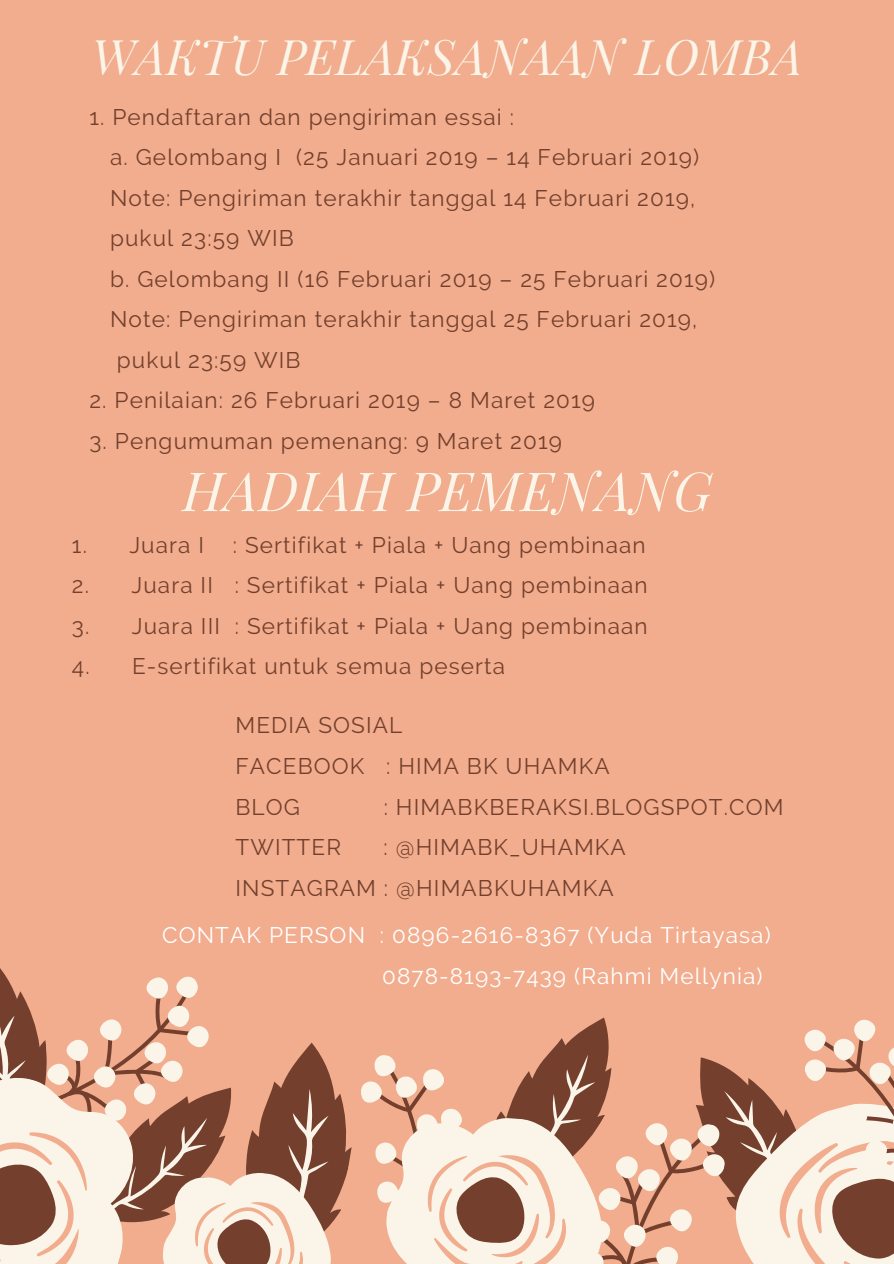
<style>
.page{position:relative;width:894px;height:1264px;background:#fff}
.page>*{position:absolute;margin:0;border:0;box-sizing:border-box;transform-origin:0 0}
.t1{font:italic 54px "Playfair Display";letter-spacing:.01em;color:#faf5e8}
.t2{font:italic 48px "Playfair Display";letter-spacing:.01em;color:#faf5e8}
.t3{font:22.5px/40.5px "Raleway";letter-spacing:.05em;color:#74402d}
.t4{font:22.5px/40.5px "Raleway";letter-spacing:.05em;color:#fff}
</style>
<div class="page">
<div style="left:0;top:0;width:893px;height:1263px;background:#f1ad8e"></div>
<svg style="left:0;top:968px;width:893px;height:296px"></svg>
<h2 class="t2" style="left:92px;top:23px;width:712px">WAKTU PELAKSANAAN LOMBA</h2>
<p class="t3" style="left:89px;top:96px;width:426px">1. Pendaftaran dan pengiriman essai :</p>
<p class="t3" style="left:110px;top:137px;width:590px">a. Gelombang I (25 Januari 2019 – 14 Februari 2019)</p>
<p class="t3" style="left:110px;top:177px;width:586px">Note: Pengiriman terakhir tanggal 14 Februari 2019,</p>
<p class="t3" style="left:110px;top:218px;width:185px">pukul 23:59 WIB</p>
<p class="t3" style="left:110px;top:258px;width:606px">b. Gelombang II (16 Februari 2019 – 25 Februari 2019)</p>
<p class="t3" style="left:110px;top:299px;width:588px">Note: Pengiriman terakhir tanggal 25 Februari 2019,</p>
<p class="t3" style="left:117px;top:340px;width:185px">pukul 23:59 WIB</p>
<p class="t3" style="left:89px;top:380px;width:507px">2. Penilaian: 26 Februari 2019 – 8 Maret 2019</p>
<p class="t3" style="left:89px;top:421px;width:474px">3. Pengumuman pemenang: 9 Maret 2019</p>
<h1 class="t1" style="left:183px;top:453px;width:530px">HADIAH PEMENANG</h1>
<p class="t3" style="left:72px;top:524px;width:134px">1. Juara I</p>
<p class="t3" style="left:233px;top:524px;width:414px">: Sertifikat + Piala + Uang pembinaan</p>
<p class="t3" style="left:72px;top:565px;width:577px">2. Juara II : Sertifikat + Piala + Uang pembinaan</p>
<p class="t3" style="left:72px;top:605px;width:577px">3. Juara III : Sertifikat + Piala + Uang pembinaan</p>
<p class="t3" style="left:72px;top:646px;width:434px">4. E-sertifikat untuk semua peserta</p>
<p class="t3" style="left:235px;top:705px;width:375px">MEDIA SOSIAL<br>FACEBOOK : HIMA BK UHAMKA<br>BLOG</p>
<p class="t3" style="left:383px;top:786px;width:401px">: HIMABKBERAKSI.BLOGSPOT.COM</p>
<p class="t3" style="left:235px;top:826px;width:392px;text-indent:148px">: @HIMABK_UHAMKA<br>INSTAGRAM : @HIMABKUHAMKA</p>
<p class="t4" style="left:382px;top:914px;width:390px;text-indent:-220px">CONTAK PERSON : 0896-2616-8367 (Yuda Tirtayasa)<br>0878-8193-7439 (Rahmi Mellynia)</p>
<p class="t3" style="left:235px;top:826px;width:107px">TWITTER</p>
</div>
